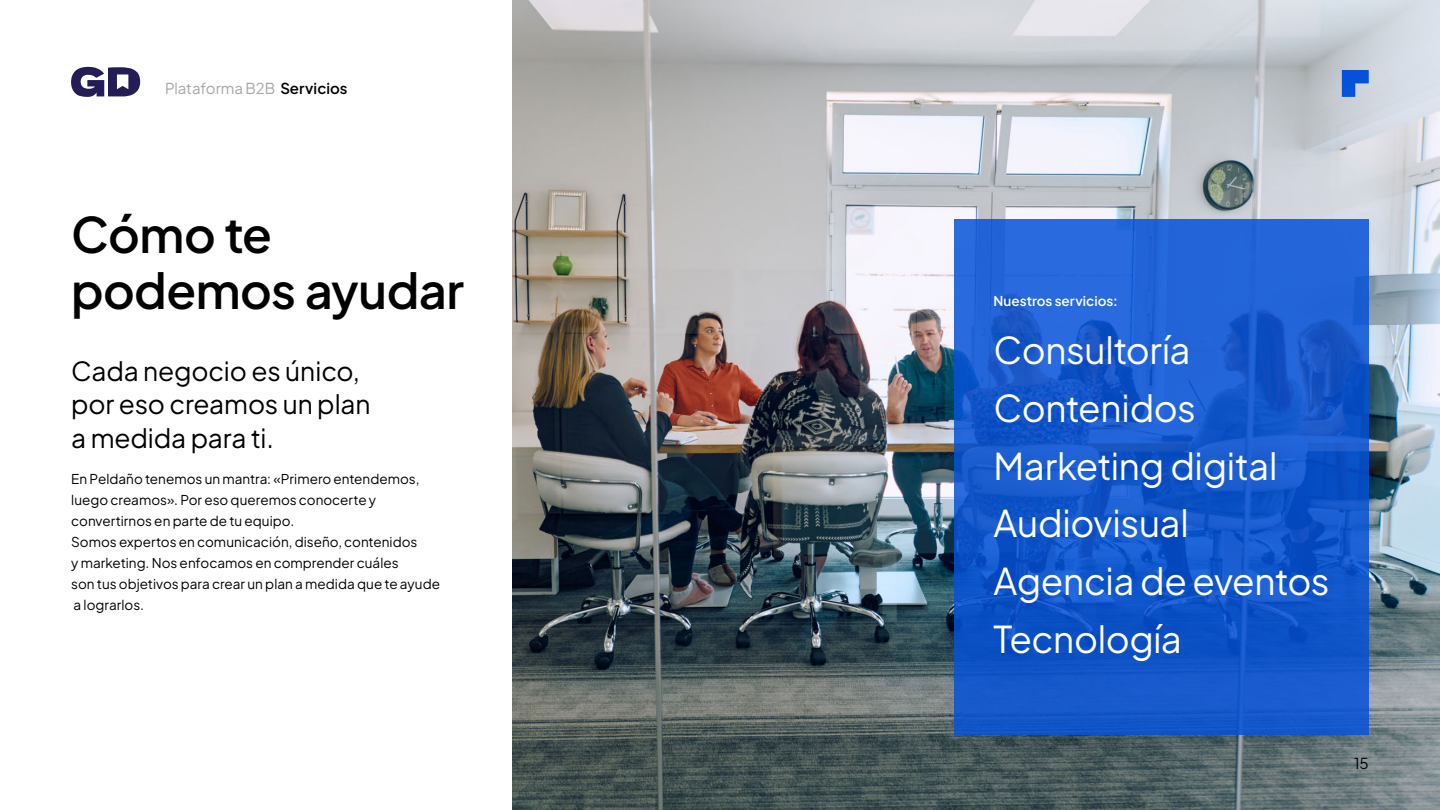
<style>
.page{position:relative;width:1440px;height:810px;background:#fff}
.page>*{position:absolute;margin:0;border:0;box-sizing:border-box;transform-origin:0 0}
.t1{font:48.75px/56.2px "Plus Jakarta Sans";letter-spacing:-.01em;color:#000}
.t2{font:36.75px "Plus Jakarta Sans";letter-spacing:-.01em;color:#fff}
.t3{font:26.25px/33.8px "Plus Jakarta Sans";letter-spacing:-.005em;color:#000}
.t4{font:15px "Plus Jakarta Sans";letter-spacing:-.005em;color:#a6a6a6}
.t5{font:15px "Plus Jakarta Sans";color:#000}
.t6{font:13.5px/21px "Plus Jakarta Sans";color:#000}
.t7{font:13.5px "Plus Jakarta Sans";color:#fff}
.s1{color:#000}
</style>
<div class="page">
<img style="left:513px;top:0;width:927px;height:810px">
<svg style="left:954px;top:219px;width:415px;height:516px;background:#165acd"></svg>
<svg style="left:1342px;top:70px;width:27px;height:27px"></svg>
<svg style="left:71px;top:67px;width:69px;height:30px"></svg>
<p class="t4" style="left:165px;top:76px;width:184px">Plataforma B2B <span class="s1">Servicios</span></p>
<p class="t1" style="left:71px;top:202px;width:395px">Cómo te podemos ayudar</p>
<p class="t3" style="left:71px;top:351px;width:301px">Cada negocio es único, por eso creamos un plan a medida para ti.</p>
<p class="t6" style="left:71px;top:467px;width:370px">En Peldaño tenemos un mantra: «Primero entendemos, luego creamos». Por eso queremos conocerte y convertirnos en parte de tu equipo.<br>Somos expertos en comunicación, diseño, contenidos<br>y marketing. Nos enfocamos en comprender cuáles<br>son tus objetivos para crear un plan a medida que te ayude a lograrlos.</p>
<p class="t7" style="left:994px;top:290px;width:126px">Nuestros servicios:</p>
<p class="t2" style="left:994px;top:320px;width:198px">Consultoría</p>
<p class="t2" style="left:994px;top:378px;width:204px">Contenidos</p>
<p class="t2" style="left:994px;top:436px;width:286px">Marketing digital</p>
<p class="t2" style="left:994px;top:494px;width:197px">Audiovisual</p>
<p class="t2" style="left:994px;top:551px;width:337px">Agencia de eventos</p>
<p class="t2" style="left:994px;top:609px;width:190px">Tecnología</p>
<p class="t5" style="left:1354px;top:751px;width:16px">15</p>
</div>
